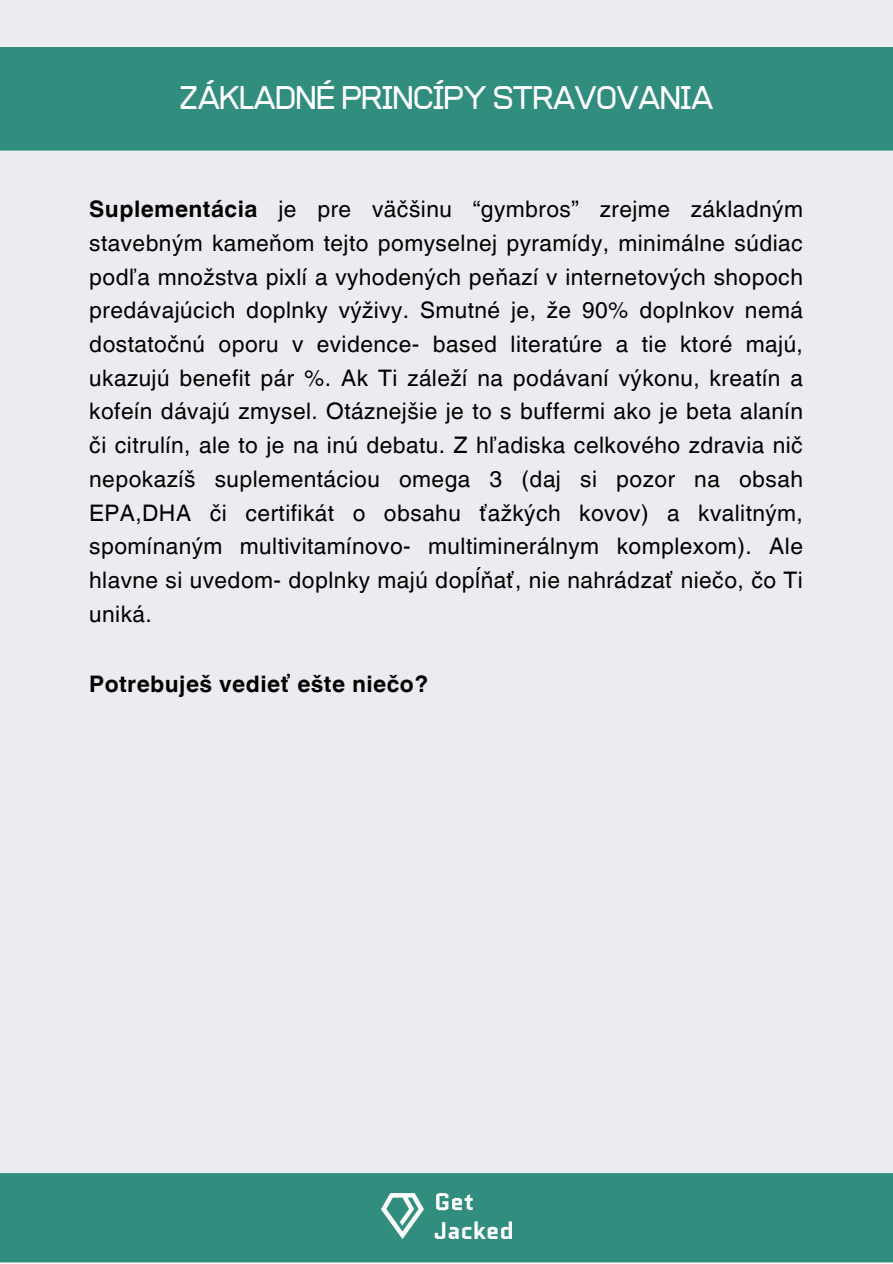
<style>
.page{position:relative;width:893px;height:1264px;background:#fff}
.page>*{position:absolute;margin:0;border:0;box-sizing:border-box;transform-origin:0 0}
.t1{font:500 27px "ADA Hybrid";color:#fff}
.t2{font:22.8px/33.8px "Helvetica World";letter-spacing:.02em;color:#000;text-align:justify}
.t3{font:700 22.8px "Helvetica World";letter-spacing:.02em;color:#000}
.s1{font-weight:700}
</style>
<div class="page">
<div style="left:0;top:0;width:892px;height:1262px;background:#ebecf0"></div>
<div style="left:0;top:47px;width:892px;height:104px;background:#318d7e"></div>
<div style="left:0;top:1173px;width:892px;height:89px;background:#318d7e"></div>
<img style="left:381px;top:1193px;width:130px;height:45px">
<p class="t1" style="left:180px;top:86px;width:535px">ZÁKLADNÉ PRINCÍPY STRAVOVANIA</p>
<p class="t2" style="left:89px;top:192px;width:715px"><span class="s1">Suplementácia</span> je pre väčšinu “gymbros” zrejme základným stavebným kameňom tejto pomyselnej pyramídy, minimálne súdiac podľa množstva pixlí a vyhodených peňazí v internetových shopoch predávajúcich doplnky výživy. Smutné je, že 90% doplnkov nemá dostatočnú oporu v evidence- based literatúre a tie ktoré majú, ukazujú benefit pár %. Ak Ti záleží na podávaní výkonu, kreatín a kofeín dávajú zmysel. Otáznejšie je to s buffermi ako je beta alanín či citrulín, ale to je na inú debatu. Z hľadiska celkového zdravia nič nepokazíš suplementáciou omega 3 (daj si pozor na obsah EPA,DHA či certifikát o obsahu ťažkých kovov) a kvalitným, spomínaným multivitamínovo- multiminerálnym komplexom). Ale hlavne si uvedom- doplnky majú dopĺňať, nie nahrádzať niečo, čo Ti uniká.</p>
<p class="t3" style="left:89px;top:665px;width:340px">Potrebuješ vedieť ešte niečo?</p>
</div>
